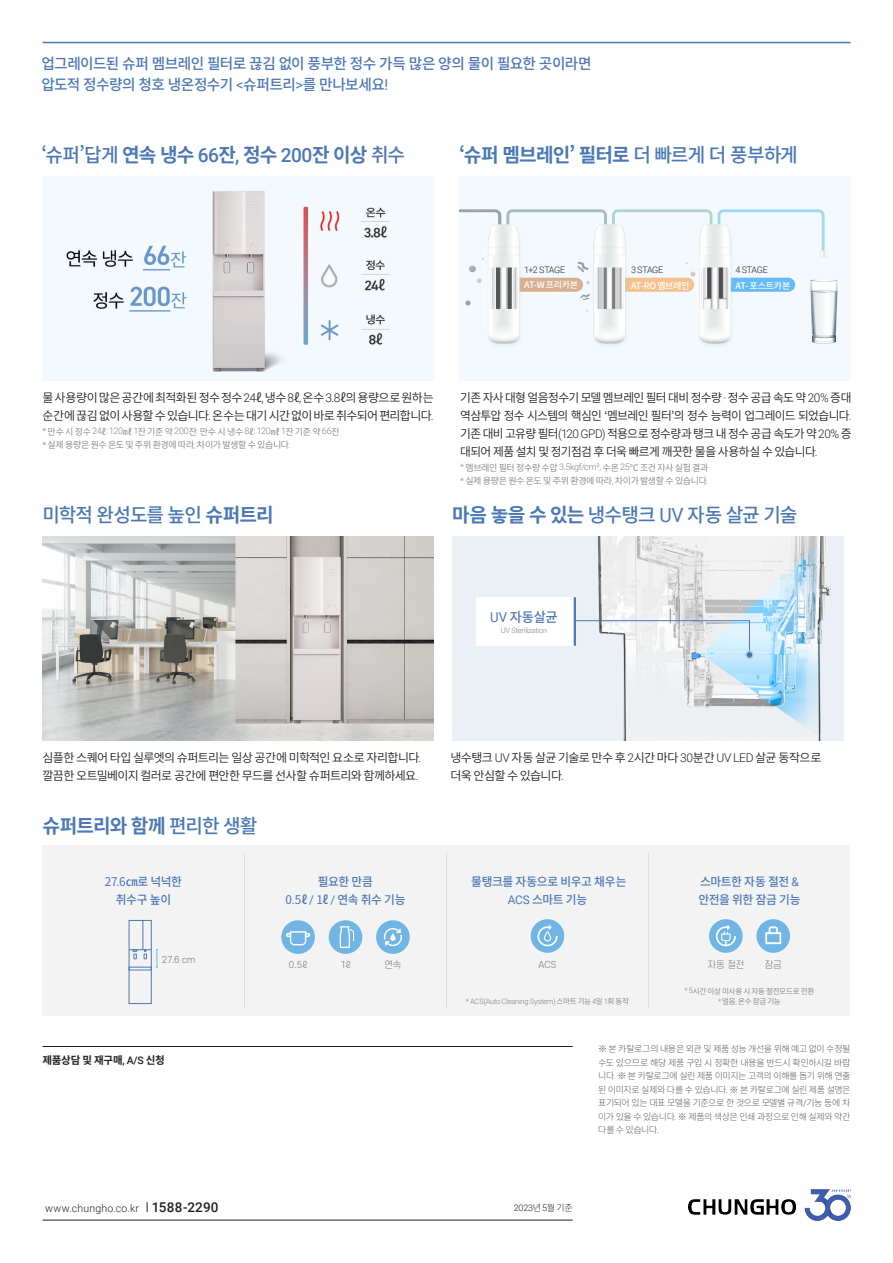
<style>
.page{position:relative;width:893px;height:1263px;background:#fff}
.page>*{position:absolute;margin:0;border:0;box-sizing:border-box;transform-origin:0 0}
.t1{font:700 19.5px "Noto Sans CJ Kkr";letter-spacing:-.05em;color:#4c78b5}
.t2{font:500 19.5px "Noto Sans CJ Kkr";letter-spacing:-.05em;color:#4c78b5}
.t3{font:500 15px "Noto Sans CJ Kkr";letter-spacing:-.04em;color:#4c78b5}
.t4{font:500 13.5px "Noto Sans CJ Kkr";color:#4c78b5}
.t5{font:600 12px/18px "Noto Sans CJ Kkr";letter-spacing:-.05em;color:#231f20}
.t6{font:600 12px/18px "Noto Sans CJ Kkr";letter-spacing:-.025em;color:#231f20}
.t7{font:500 12px "Noto Sans CJ Kkr";letter-spacing:-.035em;color:#4c78b5}
.제품이름{font:300 10.5px "Roboto";letter-spacing:.02em;color:#231f20}
.제품이름-2{font:700 10.5px "Noto Sans CJ Kkr";letter-spacing:-.025em;color:#231f20}
.t8{font:300 9px/13.5px "Noto Sans CJ Kkr";letter-spacing:-.05em;color:#57585a;text-align:justify}
.t9{font:600 9px "Noto Sans CJ Kkr";letter-spacing:-.04em;color:#808285}
.t10{font:300 9px "Roboto";letter-spacing:-.025em;color:#231f20}
.t11{font:500 9px "Noto Sans CJ Kkr";letter-spacing:-.035em;color:#fff}
.t12{font:300 9px "S Core Dream 3";letter-spacing:-.005em;color:#76787b}
.t13{font:300 7.5px "Roboto";letter-spacing:-.03em;color:#808285}
.t14{font:600 7.5px "Noto Sans CJ Kkr";letter-spacing:-.01em;color:#808285}
.s1{font-family:"Roboto";font-weight:400}
.s2{font-weight:500}
.s3{font-family:"Roboto";font-weight:500}
.s4{font-family:"Roboto";font-weight:300}
.s5{font-weight:700}
.s6{font-weight:400}
.s7{font-family:"Noto Sans CJ Kkr";font-weight:600}
.s8{font-family:"Roboto"}
.s9{font-weight:500;font-size:13.5px}
.s10{font-family:"Noto Sans CJ Kkr"}
</style>
<div class="page">
<hr style="left:43px;top:1220px;width:530px;height:1px;background:#231f20">
<hr style="left:43px;top:1046px;width:530px;height:1px;background:#231f20">
<img style="left:43px;top:536px;width:390px;height:204px">
<img style="left:43px;top:176px;width:391px;height:204px">
<hr style="left:43px;top:42px;width:807px;height:1px;background:#4c78b5">
<div style="left:43px;top:845px;width:807px;height:170px;background:#f3f3f3"></div>
<hr style="left:244px;top:852px;width:1px;height:156px;background:#e6e7e9">
<hr style="left:446px;top:852px;width:1px;height:156px;background:#e6e7e9">
<hr style="left:648px;top:852px;width:1px;height:156px;background:#e6e7e9">
<div style="left:281px;top:920px;width:34px;height:34px;background:#70b5e3;border-radius:50%"></div>
<svg style="left:286px;top:931px;width:24px;height:14px"></svg>
<div style="left:376px;top:920px;width:34px;height:34px;background:#70b5e3;border-radius:50%"></div>
<svg style="left:383px;top:928px;width:19px;height:18px"></svg>
<div style="left:329px;top:920px;width:33px;height:34px;background:#70b5e3;border-radius:50%"></div>
<svg style="left:340px;top:926px;width:14px;height:22px"></svg>
<hr style="left:143px;top:920px;width:1px;height:30px;background:#4c78b5">
<svg style="left:129px;top:949px;width:29px;height:19px"></svg>
<div style="left:531px;top:919px;width:33px;height:34px;background:#70b5e3;border-radius:50%"></div>
<svg style="left:537px;top:924px;width:21px;height:22px"></svg>
<div style="left:709px;top:919px;width:34px;height:34px;background:#70b5e3;border-radius:50%"></div>
<svg style="left:715px;top:924px;width:21px;height:22px"></svg>
<div style="left:756px;top:919px;width:34px;height:34px;background:#70b5e3;border-radius:50%"></div>
<svg style="left:765px;top:926px;width:16px;height:18px"></svg>
<img style="left:689px;top:1189px;width:161px;height:31px">
<div style="left:459px;top:176px;width:391px;height:204px;background:#f3f9fd"></div>
<img style="left:459px;top:209px;width:379px;height:136px">
<div style="left:452px;top:536px;width:391px;height:204px;background:#eaf0f5"></div>
<img style="left:597px;top:536px;width:234px;height:204px">
<svg style="left:745px;top:651px;width:9px;height:8px"></svg>
<svg style="left:576px;top:620px;width:176px;height:37px"></svg>
<div style="left:476px;top:597px;width:98px;height:49px;background:#fff"></div>
<hr style="left:574px;top:597px;width:2px;height:49px;background:#4c78b5">
<img style="left:810px;top:277px;width:27px;height:68px">
<p class="t3" style="left:41px;top:55px;width:552px">업그레이드된 슈퍼 멤브레인 필터로 끊김 없이 풍부한 정수 가득 많은 양의 물이 필요한 곳이라면</p>
<p class="t3" style="left:41px;top:76px;width:348px">압도적 정수량의 청호 냉온정수기 <span class="s1">&lt;</span>슈퍼트리<span class="s1">&gt;</span>를 만나보세요<span class="s1">!</span></p>
<p class="t1" style="left:41px;top:144px;width:365px"><span class="s2">ʻ슈퍼’답게</span> 연속 냉수 <span class="s3">66</span>잔<span class="s3">,</span> 정수 <span class="s3">200</span>잔 이상 <span class="s2">취수</span></p>
<p class="t1" style="left:459px;top:144px;width:340px">ʻ슈퍼 멤브레인’ 필터로 <span class="s2">더 빠르게 더 풍부하게</span></p>
<p class="t10" style="left:524px;top:263px;width:43px">1+2 STAGE</p>
<p class="t11" style="left:524px;top:280px;width:56px">AT-W 프리카본</p>
<p class="t10" style="left:631px;top:264px;width:34px">3 STAGE</p>
<p class="t11" style="left:631px;top:280px;width:60px">AT-RO 멤브레인</p>
<p class="t10" style="left:735px;top:264px;width:34px">4 STAGE</p>
<p class="t11" style="left:735px;top:280px;width:56px">AT- 포스트카본</p>
<p class="t6" style="left:43px;top:389px;width:393px">물사용량이많은공간에최적화된정수정수 <span class="s4">24</span>ℓ<span class="s4">,</span> 냉수 <span class="s4">8</span>ℓ<span class="s4">,</span> 온수 <span class="s4">3.8</span>ℓ의용량으로원하는 순간에끊김없이사용할수있습니다<span class="s4">.</span> 온수는대기시간없이바로취수되어편리합니다<span class="s4">.</span></p>
<p class="t9" style="left:43px;top:426px;width:299px"><span class="s4">*</span> 만수 시 정수 <span class="s4">24</span>ℓ<span class="s4">: 120</span>㎖ <span class="s4">1</span>잔 기준 약 <span class="s4">200</span>잔<span class="s4">.</span> 만수 시 냉수 <span class="s4">8</span>ℓ<span class="s4">: 120</span>㎖ <span class="s4">1</span>잔 기준 약 <span class="s4">66</span>잔</p>
<p class="t9" style="left:43px;top:440px;width:250px"><span class="s4">*</span> 실제 용량은 원수 온도 및 주위 환경에 따라<span class="s4">,</span> 차이가 발생할 수 있습니다<span class="s4">.</span></p>
<p class="t2" style="left:43px;top:504px;width:233px">미학적 완성도를 높인 <span class="s5">슈퍼트리</span></p>
<p class="t5" style="left:460px;top:389px;width:393px;text-align:justify">기존 자사 대형 얼음정수기 모델 멤브레인 필터 대비 정수량 <span class="s4">·</span> 정수 공급 속도 약 <span class="s4">20%</span> 증대 역삼투압 정수 시스템의 핵심인 ʻ멤브레인 필터’의 정수 능력이 업그레이드 되었습니다<span class="s4">. </span>기존 대비 고유량 필터<span class="s4">(120 GPD)</span> 적용으로 정수량과 탱크 내 정수 공급 속도가 약 <span class="s4">20%</span> 증 대되어 제품 설치 및 정기점검 후 더욱 빠르게 깨끗한 물을 사용하실 수 있습니다<span class="s4">.</span></p>
<p class="t9" style="left:460px;top:462px;width:250px"><span class="s4">*</span> 멤브레인 필터 정수량 수압 <span class="s4">3.5kgf/cm²,</span> 수온 <span class="s4">25</span>℃ 조건 자사 실험 결과</p>
<p class="t9" style="left:460px;top:476px;width:250px"><span class="s4">*</span> 실제 용량은 원수 온도 및 주위 환경에 따라<span class="s4">,</span> 차이가 발생할 수 있습니다<span class="s4">.</span></p>
<p class="t2" style="left:452px;top:504px;width:347px"><span class="s5">마음 놓을 수 있는</span> 냉수탱크 <span class="s1">UV</span> 자동 살균 기술</p>
<p class="t4" style="left:490px;top:609px;width:69px"><span class="s1">UV</span> 자동살균</p>
<p class="t13" style="left:501px;top:625px;width:48px">UV Sterilization</p>
<p class="t5" style="left:43px;top:749px;width:380px">심플한 스퀘어 타입 실루엣의 슈퍼트리는 일상 공간에 미학적인 요소로 자리합니다<span class="s4">. </span>깔끔한 오트밀베이지 컬러로 공간에 편안한 무드를 선사할 슈퍼트리와 함께하세요<span class="s4">.</span></p>
<p class="t5" style="left:450px;top:749px;width:372px">냉수탱크 <span class="s4">UV</span> 자동 살균 기술로 만수 후 <span class="s4">2</span>시간 마다 <span class="s4">30</span>분간 <span class="s4">UV LED</span> 살균 동작으로</p>
<p class="t5" style="left:450px;top:767px;width:115px">더욱 안심할 수 있습니다<span class="s4">.</span></p>
<p class="t1" style="left:43px;top:814px;width:217px">슈퍼트리와 함께 <span class="s2">편리한 생활</span></p>
<p class="t7" style="left:105px;top:875px;width:79px"><span class="s6">27</span><span class="s1">.</span><span class="s6">6</span>㎝로 넉넉한</p>
<p class="t7" style="left:116px;top:893px;width:57px">취수구 높이</p>
<p class="t7" style="left:318px;top:875px;width:57px">필요한 만큼</p>
<p class="t7" style="left:285px;top:893px;width:121px"><span class="s6">0</span><span class="s1">.</span><span class="s6">5</span>ℓ <span class="s1">/</span> <span class="s6">1</span>ℓ <span class="s1">/</span> 연속 취수 기능</p>
<p class="t7" style="left:471px;top:875px;width:157px">물탱크를 자동으로 비우고 채우는</p>
<p class="t7" style="left:508px;top:893px;width:81px"><span class="s1">ACS</span> 스마트 기능</p>
<p class="t7" style="left:700px;top:875px;width:100px">스마트한 자동 절전 <span class="s1">&amp;</span></p>
<p class="t7" style="left:698px;top:893px;width:104px">안전을 위한 잠금 기능</p>
<p class="t12" style="left:162px;top:953px;width:35px">27.6 cm</p>
<p class="t12" style="left:289px;top:958px;width:20px">0.5ℓ</p>
<p class="t12" style="left:340px;top:958px;width:12px">1ℓ</p>
<p class="t12" style="left:384px;top:958px;width:19px">연속</p>
<p class="t12" style="left:538px;top:958px;width:19px">ACS</p>
<p class="t12" style="left:707px;top:958px;width:38px">자동 절전</p>
<p class="t12" style="left:765px;top:958px;width:19px">잠금</p>
<p class="t13" style="left:466px;top:996px;width:165px">* ACS(Auto Cleaning System) <span class="s7">스마트 기능</span> 4<span class="s7">일</span> 1<span class="s7">회 동작</span></p>
<p class="t14" style="left:685px;top:986px;width:131px"><span class="s4">* 5</span>시간이상미사용시자동절전모드로전환</p>
<p class="t14" style="left:718px;top:997px;width:64px"><span class="s4">*</span> 얼음<span class="s4">,</span> 온수 잠금 기능</p>
<p class="제품이름-2" style="left:43px;top:1054px;width:124px">제품상담 및 재구매<span class="s3">, A/S</span> 신청</p>
<p class="t8" style="left:598px;top:1042px;width:254px">※ 본 카탈로그의 내용은 외관 및 제품 성능 개선을 위해 예고 없이 수정될 수도 있으므로 해당 제품 구입 시 정확한 내용을 반드시 확인하시길 바랍 니다<span class="s8">.</span> ※ 본 카탈로그에 실린 제품 이미지는 고객의 이해를 돕기 위해 연출 된 이미지로 실제와 다를 수 있습니다<span class="s8">.</span> ※ 본 카탈로그에 실린 제품 설명은 표기되어 있는 대표 모델을 기준으로 한 것으로 모델별 규격<span class="s8">/</span>기능 등에 차 이가 있을 수 있습니다<span class="s8">.</span> ※ 제품의 색상은 인쇄 과정으로 인해 실제와 약간 다를 수 있습니다<span class="s8">.</span></p>
<p class="제품이름" style="left:45px;top:1200px;width:175px">www.chungho.co.kr <span class="s9">1588-2290</span></p>
<p class="t10" style="left:514px;top:1201px;width:60px">2023<span class="s10">년</span> 5<span class="s10">월 기준</span></p>
</div>
